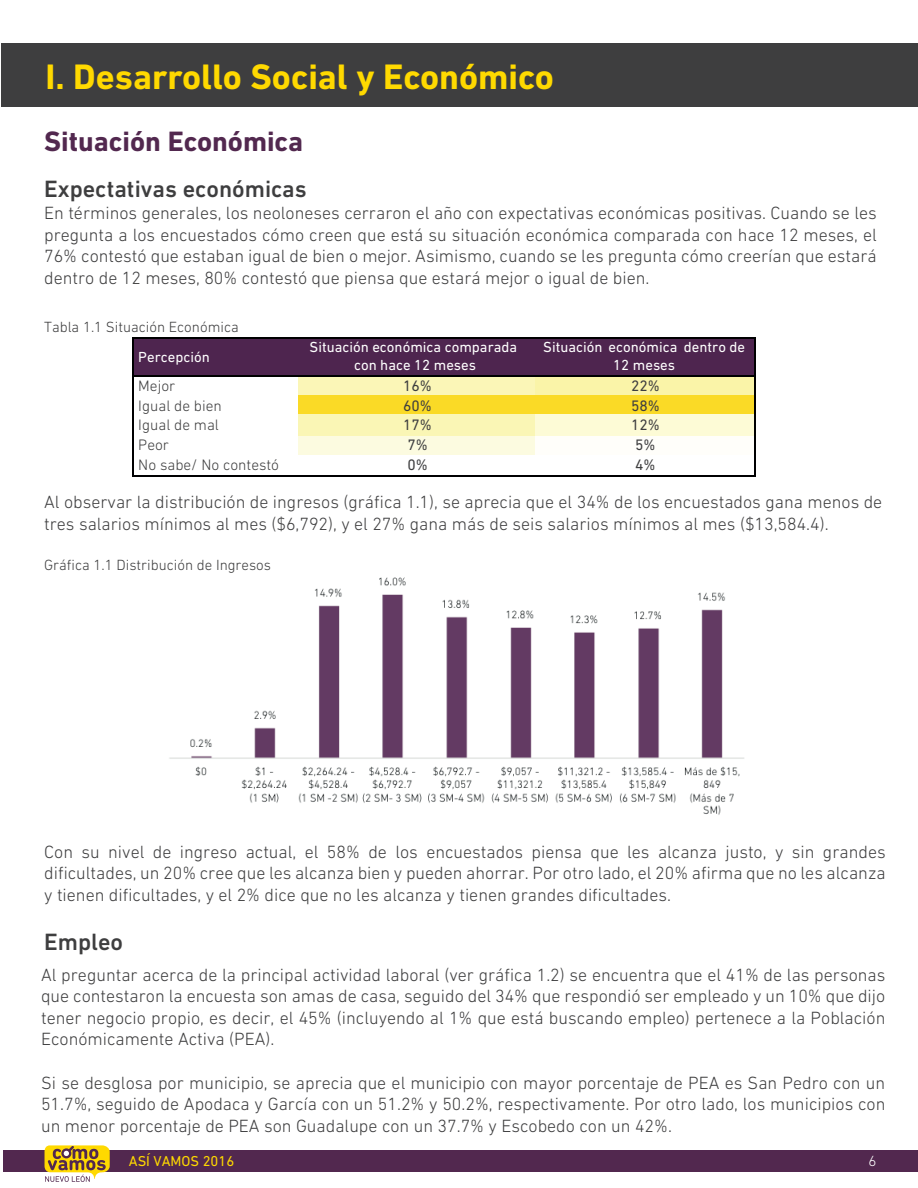
<style>
.page{position:relative;width:918px;height:1188px;background:#fff}
.page>*{position:absolute;margin:0;border:0;box-sizing:border-box;transform-origin:0 0}
.t1{font:700 36px "DIN Next LT Pro";color:#ffd900}
.t2{font:700 28.5px "DIN Next LT Pro";color:#52284f}
.t3{font:500 24px "DIN Next LT Pro";color:#3e3e3f}
.t4{font:300 18px/21.6px "DIN Next LT Pro";color:#3e3e3f;text-align:justify}
.t5{font:300 15.45px "DIN Next LT Pro";color:#3e3e3f}
.t6{font:15.45px "DIN Next LT Pro";color:#3e3e3f}
.t7{font:300 15px "DIN Next LT Pro";color:#3e3e3f}
.t8{font:300 15px "DIN Next LT Pro";color:#fff}
.t9{font:14.85px/18.3px "DIN Next LT Pro";color:#fff;text-align:center}
.t10{font:14.55px "DIN Next LT Pro";color:#ffd900}
</style>
<div class="page">
<img style="left:169px;top:577px;width:575px;height:238px">
<div style="left:1px;top:43px;width:916px;height:63px;background:#3e3e3f"></div>
<div style="left:3px;top:1150px;width:915px;height:22px;background:#52284f"></div>
<svg style="left:45px;top:1145px;width:65px;height:37px"></svg>
<div style="left:134px;top:338px;width:164px;height:38px;background:#4e254f"></div>
<div style="left:298px;top:338px;width:237px;height:38px;background:#4e254f"></div>
<div style="left:535px;top:338px;width:219px;height:38px;background:#4e254f"></div>
<hr style="left:134px;top:338px;width:166px;height:1px;background:#000001">
<hr style="left:301px;top:338px;width:236px;height:1px;background:#000001">
<hr style="left:538px;top:338px;width:216px;height:1px;background:#000001">
<hr style="left:133px;top:339px;width:1px;height:37px;background:#000001">
<hr style="left:754px;top:339px;width:2px;height:37px;background:#000001">
<div style="left:298px;top:376px;width:237px;height:19px;background:#fbf6b7"></div>
<div style="left:535px;top:376px;width:219px;height:19px;background:#faf4a8"></div>
<hr style="left:134px;top:376px;width:166px;height:1px;background:#000001">
<hr style="left:301px;top:376px;width:236px;height:1px;background:#000001">
<hr style="left:538px;top:376px;width:216px;height:1px;background:#000001">
<svg style="left:754px;top:376px;width:2px;height:19px"></svg>
<div style="left:298px;top:395px;width:237px;height:20px;background:#fada26"></div>
<div style="left:535px;top:395px;width:219px;height:20px;background:#fada26"></div>
<hr style="left:754px;top:395px;width:2px;height:20px;background:#000001">
<div style="left:298px;top:415px;width:237px;height:21px;background:#faf6b5"></div>
<div style="left:535px;top:415px;width:219px;height:21px;background:#fdfbd6"></div>
<hr style="left:754px;top:415px;width:2px;height:21px;background:#000001">
<div style="left:298px;top:436px;width:237px;height:20px;background:#fcfbe0"></div>
<div style="left:535px;top:436px;width:219px;height:20px;background:#fffefa"></div>
<hr style="left:754px;top:436px;width:2px;height:20px;background:#000001">
<svg style="left:133px;top:376px;width:1px;height:101px"></svg>
<hr style="left:134px;top:475px;width:166px;height:2px;background:#000001">
<hr style="left:300px;top:475px;width:237px;height:2px;background:#000001">
<hr style="left:537px;top:475px;width:217px;height:2px;background:#000001">
<svg style="left:754px;top:456px;width:2px;height:21px"></svg>
<h1 class="t1" style="left:45px;top:56px;width:510px">I. Desarrollo Social y Económico</h1>
<h2 class="t2" style="left:44px;top:124px;width:260px">Situación Económica</h2>
<h3 class="t3" style="left:44px;top:175px;width:264px">Expectativas económicas</h3>
<p class="t4" style="left:44px;top:202px;width:834px">En términos generales, los neoloneses cerraron el año con expectativas económicas positivas. Cuando se les pregunta a los encuestados cómo creen que está su situación económica comparada con hace 12 meses, el 76% contestó que estaban igual de bien o mejor. Asimismo, cuando se les pregunta cómo creerían que estará dentro de 12 meses, 80% contestó que piensa que estará mejor o igual de bien.</p>
<p class="t7" style="left:44px;top:318px;width:196px">Tabla 1.1 Situación Económica</p>
<p class="t9" style="left:138px;top:347px;width:73px">Percepción</p>
<p class="t9" style="left:310px;top:337px;width:209px">Situación económica comparada con hace 12 meses</p>
<p class="t9" style="left:543px;top:337px;width:203px">Situación económica dentro de<br>12 meses</p>
<p class="t5" style="left:138px;top:377px;width:39px">Mejor</p>
<p class="t6" style="left:403px;top:377px;width:30px">16%</p>
<p class="t6" style="left:631px;top:377px;width:30px">22%</p>
<p class="t5" style="left:138px;top:397px;width:85px">Igual de bien</p>
<p class="t6" style="left:403px;top:397px;width:30px">60%</p>
<p class="t6" style="left:631px;top:397px;width:30px">58%</p>
<p class="t5" style="left:138px;top:416px;width:82px">Igual de mal</p>
<p class="t6" style="left:403px;top:416px;width:30px">17%</p>
<p class="t6" style="left:631px;top:416px;width:30px">12%</p>
<p class="t5" style="left:138px;top:436px;width:32px">Peor</p>
<p class="t6" style="left:407px;top:436px;width:22px">7%</p>
<p class="t6" style="left:635px;top:436px;width:22px">5%</p>
<p class="t5" style="left:138px;top:456px;width:142px">No sabe/ No contestó</p>
<p class="t6" style="left:407px;top:455px;width:22px">0%</p>
<p class="t6" style="left:635px;top:455px;width:22px">4%</p>
<p class="t4" style="left:44px;top:491px;width:840px">Al observar la distribución de ingresos (gráfica 1.1), se aprecia que el 34% de los encuestados gana menos de tres salarios mínimos al mes ($6,792), y el 27% gana más de seis salarios mínimos al mes ($13,584.4).</p>
<p class="t7" style="left:44px;top:557px;width:228px">Gráfica 1.1 Distribución de Ingresos</p>
<p class="t4" style="left:44px;top:841px;width:843px">Con su nivel de ingreso actual, el 58% de los encuestados piensa que les alcanza justo, y sin grandes dificultades, un 20% cree que les alcanza bien y pueden ahorrar. Por otro lado, el 20% afirma que no les alcanza y tienen dificultades, y el 2% dice que no les alcanza y tienen grandes dificultades.</p>
<h3 class="t3" style="left:44px;top:928px;width:81px">Empleo</h3>
<p class="t4" style="left:41px;top:964px;width:846px">Al preguntar acerca de la principal actividad laboral (ver gráfica 1.2) se encuentra que el 41% de las personas que contestaron la encuesta son amas de casa, seguido del 34% que respondió ser empleado y un 10% que dijo tener negocio propio, es decir, el 45% (incluyendo al 1% que está buscando empleo) pertenece a la Población Económicamente Activa (PEA).</p>
<p class="t4" style="left:41px;top:1072px;width:846px">Si se desglosa por municipio, se aprecia que el municipio con mayor porcentaje de PEA es San Pedro con un 51.7%, seguido de Apodaca y García con un 51.2% y 50.2%, respectivamente. Por otro lado, los municipios con un menor porcentaje de PEA son Guadalupe con un 37.7% y Escobedo con un 42%.</p>
<p class="t10" style="left:129px;top:1152px;width:107px">ASÍ VAMOS 2016</p>
<p class="t8" style="left:868px;top:1152px;width:9px">6</p>
</div>
